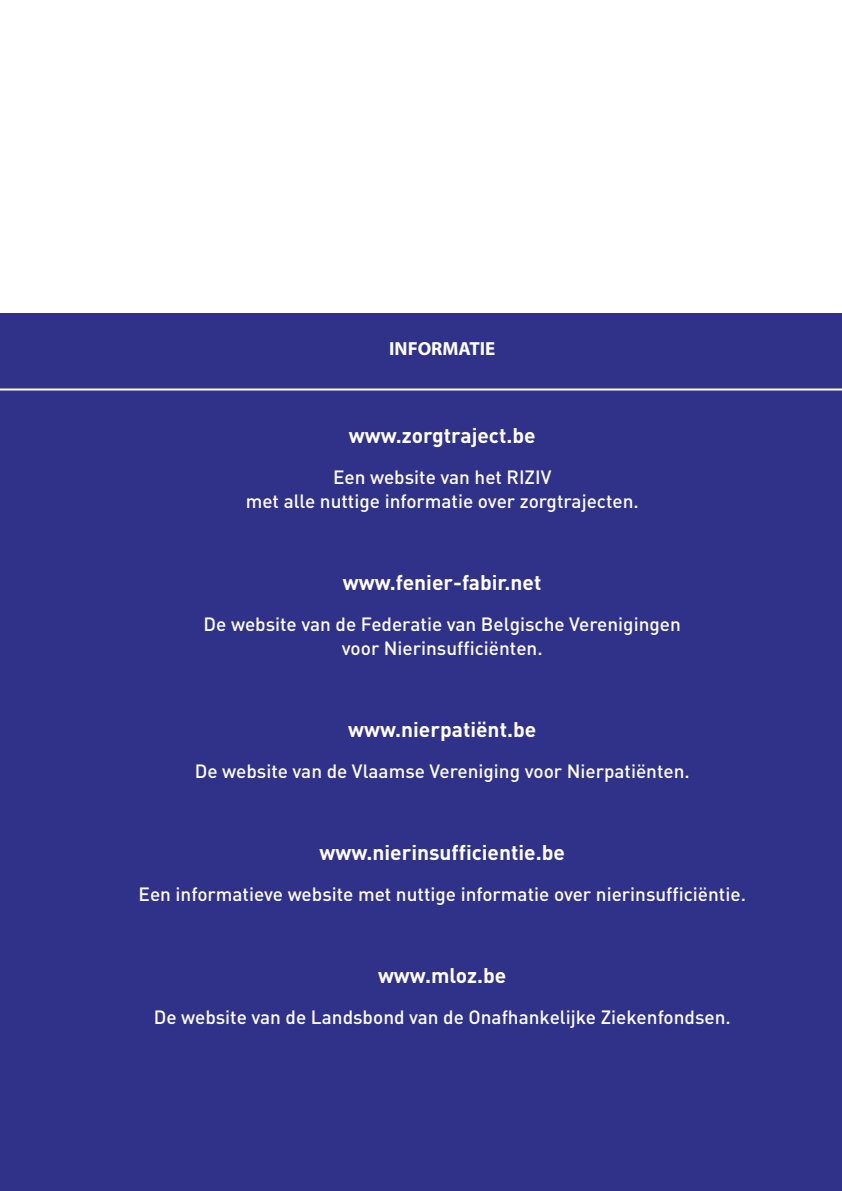
<style>
.page{position:relative;width:842px;height:1191px;background:#fff}
.page>*{position:absolute;margin:0;border:0;box-sizing:border-box;transform-origin:0 0}
.t1{font:700 21px "DIN";color:#fff}
.t2{font:500 19px/24px "DIN";color:#fff;text-align:center}
.t3{font:700 19px "Myriad";color:#fff}
</style>
<div class="page">
<div style="left:0;top:314px;width:842px;height:877px;background:#303188"></div>
<hr style="left:0;top:388px;width:842px;height:2px;background:#fff">
<p class="t3" style="left:389px;top:341px;width:108px">INFORMATIE</p>
<p class="t1" style="left:349px;top:428px;width:188px">www.zorgtraject.be</p>
<p class="t2" style="left:246px;top:467px;width:395px">Een website van het RIZIV<br>met alle nuttige informatie over zorgtrajecten.</p>
<p class="t1" style="left:343px;top:575px;width:200px">www.fenier-fabir.net</p>
<p class="t2" style="left:204px;top:614px;width:479px">De website van de Federatie van Belgische Verenigingen voor Nierinsufficiënten.</p>
<p class="t1" style="left:348px;top:722px;width:190px">www.nierpatiënt.be</p>
<p class="t2" style="left:195px;top:761px;width:496px">De website van de Vlaamse Vereniging voor Nierpatiënten.</p>
<p class="t1" style="left:320px;top:845px;width:247px">www.nierinsufficientie.be</p>
<p class="t2" style="left:139px;top:884px;width:609px">Een informatieve website met nuttige informatie over nierinsufficiëntie.</p>
<p class="t1" style="left:378px;top:968px;width:130px">www.mloz.be</p>
<p class="t2" style="left:154px;top:1007px;width:579px">De website van de Landsbond van de Onafhankelijke Ziekenfondsen.</p>
</div>
